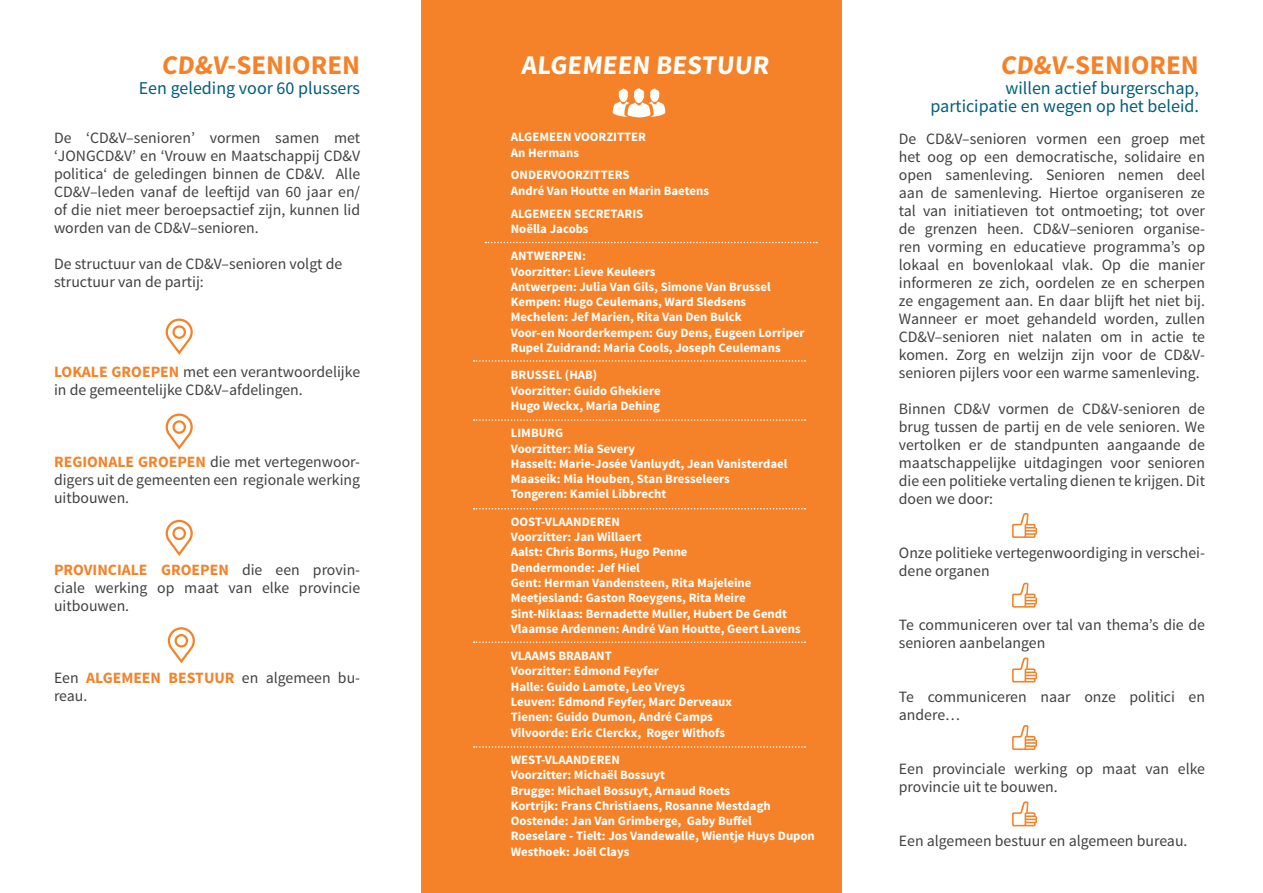
<style>
.page{position:relative;width:1263px;height:893px;background:#fff}
.page>*{position:absolute;margin:0;border:0;box-sizing:border-box;transform-origin:0 0}
.t1{font:700 27px "Source Sans Pro";color:#f58229}
.t2{font:700 27px "Source Sans Pro";color:#fff}
.t3{font:18px "Source Sans Pro";color:#005d7c}
.t4{font:15.75px/18px "Source Sans Pro";color:#424041}
.t5{font:700 12.75px "Source Sans Pro";color:#fff}
.s1{font-weight:700;color:#f58229}
</style>
<div class="page">
<div style="left:421px;top:0;width:421px;height:893px;background:#f58229"></div>
<svg style="left:166px;top:319px;width:27px;height:36px"></svg>
<svg style="left:166px;top:414px;width:27px;height:36px"></svg>
<svg style="left:166px;top:520px;width:27px;height:36px"></svg>
<svg style="left:168px;top:627px;width:27px;height:36px"></svg>
<svg style="left:1012px;top:513px;width:25px;height:25px"></svg>
<svg style="left:1012px;top:583px;width:25px;height:25px"></svg>
<svg style="left:1012px;top:657px;width:25px;height:25px"></svg>
<svg style="left:1012px;top:725px;width:25px;height:25px"></svg>
<svg style="left:1012px;top:801px;width:25px;height:25px"></svg>
<svg style="left:485px;top:242px;width:332px;height:1px"></svg>
<svg style="left:612px;top:88px;width:54px;height:29px"></svg>
<svg style="left:474px;top:360px;width:331px;height:2px"></svg>
<svg style="left:474px;top:419px;width:331px;height:2px"></svg>
<svg style="left:474px;top:508px;width:331px;height:1px"></svg>
<svg style="left:474px;top:641px;width:331px;height:2px"></svg>
<svg style="left:474px;top:746px;width:331px;height:2px"></svg>
<p class="t1" style="left:162px;top:48px;width:200px">CD&amp;V-SENIOREN</p>
<p class="t3" style="left:139px;top:77px;width:223px">Een geleding voor 60 plussers</p>
<p class="t4" style="left:54px;top:129px;width:308px;text-align:justify">De ‘CD&amp;V–senioren’ vormen samen met ‘JONGCD&amp;V’ en ‘Vrouw en Maatschappij CD&amp;V politica‘ de geledingen binnen de CD&amp;V. Alle CD&amp;V–leden vanaf de leeftijd van 60 jaar en/ of die niet meer beroepsactief zijn, kunnen lid worden van de CD&amp;V–senioren.</p>
<p class="t4" style="left:54px;top:255px;width:290px">De structuur van de CD&amp;V–senioren volgt de structuur van de partij:</p>
<p class="t4" style="left:54px;top:363px;width:308px"><span class="s1">LOKALE GROEPEN</span> met een verantwoordelijke in de gemeentelijke CD&amp;V–afdelingen.</p>
<p class="t4" style="left:54px;top:453px;width:308px;text-align:justify"><span class="s1">REGIONALE GROEPEN</span> die met vertegenwoor&shy;digers uit de gemeenten een regionale werking uitbouwen.</p>
<p class="t4" style="left:54px;top:561px;width:308px;text-align:justify"><span class="s1">PROVINCIALE GROEPEN</span> die een provin&shy;ciale werking op maat van elke provincie uitbouwen.</p>
<p class="t4" style="left:54px;top:669px;width:308px">Een <span class="s1">ALGEMEEN BESTUUR</span> en algemeen bu&shy;reau.</p>
<p class="t2" style="left:521px;top:48px;width:252px">ALGEMEEN BESTUUR</p>
<p class="t5" style="left:511px;top:129px;width:137px">ALGEMEEN VOORZITTER</p>
<p class="t5" style="left:511px;top:144px;width:70px">An Hermans</p>
<p class="t5" style="left:511px;top:167px;width:120px">ONDERVOORZITTERS</p>
<p class="t5" style="left:511px;top:182px;width:200px">André Van Houtte en Marin Baetens</p>
<p class="t5" style="left:511px;top:205px;width:134px">ALGEMEEN SECRETARIS</p>
<p class="t5" style="left:511px;top:220px;width:79px">Noëlla Jacobs</p>
<p class="t5" style="left:511px;top:248px;width:77px">ANTWERPEN:</p>
<p class="t5" style="left:511px;top:263px;width:146px">Voorzitter: Lieve Keuleers</p>
<p class="t5" style="left:511px;top:278px;width:261px">Antwerpen: Julia Van Gils, Simone Van Brussel</p>
<p class="t5" style="left:511px;top:294px;width:237px">Kempen: Hugo Ceulemans, Ward Sledsens</p>
<p class="t5" style="left:511px;top:309px;width:232px">Mechelen: Jef Marien, Rita Van Den Bulck</p>
<p class="t5" style="left:511px;top:324px;width:295px">Voor-en Noorderkempen: Guy Dens, Eugeen Lorriper</p>
<p class="t5" style="left:511px;top:340px;width:271px">Rupel Zuidrand: Maria Cools, Joseph Ceulemans</p>
<p class="t5" style="left:511px;top:367px;width:88px">BRUSSEL (HAB)</p>
<p class="t5" style="left:511px;top:382px;width:151px">Voorzitter: Guido Ghekiere</p>
<p class="t5" style="left:511px;top:397px;width:151px">Hugo Weckx, Maria Dehing</p>
<p class="t5" style="left:511px;top:425px;width:54px">LIMBURG</p>
<p class="t5" style="left:511px;top:440px;width:126px">Voorzitter: Mia Severy</p>
<p class="t5" style="left:511px;top:455px;width:278px">Hasselt: Marie-Josée Vanluydt, Jean Vanisterdael</p>
<p class="t5" style="left:511px;top:471px;width:221px">Maaseik: Mia Houben, Stan Bresseleers</p>
<p class="t5" style="left:511px;top:486px;width:157px">Tongeren: Kamiel Libbrecht</p>
<p class="t5" style="left:511px;top:513px;width:111px">OOST-VLAANDEREN</p>
<p class="t5" style="left:511px;top:529px;width:132px">Voorzitter: Jan Willaert</p>
<p class="t5" style="left:511px;top:544px;width:178px">Aalst: Chris Borms, Hugo Penne</p>
<p class="t5" style="left:511px;top:559px;width:131px">Dendermonde: Jef Hiel</p>
<p class="t5" style="left:511px;top:574px;width:242px">Gent: Herman Vandensteen, Rita Majeleine</p>
<p class="t5" style="left:511px;top:590px;width:236px">Meetjesland: Gaston Roeygens, Rita Meire</p>
<p class="t5" style="left:511px;top:605px;width:278px">Sint-Niklaas: Bernadette Muller, Hubert De Gendt</p>
<p class="t5" style="left:511px;top:620px;width:291px">Vlaamse Ardennen: André Van Houtte, Geert Lavens</p>
<p class="t5" style="left:511px;top:648px;width:103px">VLAAMS BRABANT</p>
<p class="t5" style="left:511px;top:663px;width:150px">Voorzitter: Edmond Feyfer</p>
<p class="t5" style="left:511px;top:678px;width:176px">Halle: Guido Lamote, Leo Vreys</p>
<p class="t5" style="left:511px;top:694px;width:223px">Leuven: Edmond Feyfer, Marc Derveaux</p>
<p class="t5" style="left:511px;top:709px;width:204px">Tienen: Guido Dumon, André Camps</p>
<p class="t5" style="left:511px;top:724px;width:216px">Vilvoorde: Eric Clerckx, Roger Withofs</p>
<p class="t5" style="left:511px;top:751px;width:111px">WEST-VLAANDEREN</p>
<p class="t5" style="left:511px;top:767px;width:156px">Voorzitter: Michaël Bossuyt</p>
<p class="t5" style="left:511px;top:782px;width:221px">Brugge: Michael Bossuyt, Arnaud Roets</p>
<p class="t5" style="left:511px;top:797px;width:261px">Kortrijk: Frans Christiaens, Rosanne Mestdagh</p>
<p class="t5" style="left:511px;top:813px;width:242px">Oostende: Jan Van Grimberge, Gaby Buffel</p>
<p class="t5" style="left:511px;top:828px;width:306px">Roeselare - Tielt: Jos Vandewalle, Wientje Huys Dupon</p>
<p class="t5" style="left:511px;top:843px;width:120px">Westhoek: Joël Clays</p>
<p class="t1" style="left:1000px;top:48px;width:200px">CD&amp;V-SENIOREN</p>
<p class="t3" style="left:1005px;top:77px;width:195px">willen actief burgerschap,</p>
<p class="t3" style="left:930px;top:95px;width:270px">participatie en wegen op het beleid.</p>
<p class="t4" style="left:899px;top:130px;width:308px;text-align:justify">De CD&amp;V–senioren vormen een groep met het oog op een democratische, solidaire en open samenleving. Senioren nemen deel aan de samenleving. Hiertoe organiseren ze tal van initiatieven tot ontmoeting; tot over de grenzen heen. CD&amp;V–senioren organise&shy;ren vorming en educatieve programma’s op lokaal en bovenlokaal vlak. Op die manier informeren ze zich, oordelen ze en scherpen ze engagement aan. En daar blijft het niet bij.<br>Wanneer er moet gehandeld worden, zullen CD&amp;V–senioren niet nalaten om in actie te komen. Zorg en welzijn zijn voor de CD&amp;V&shy;senioren pijlers voor een warme samenleving.</p>
<p class="t4" style="left:899px;top:400px;width:308px;text-align:justify">Binnen CD&amp;V vormen de CD&amp;V-senioren de brug tussen de partij en de vele senioren. We vertolken er de standpunten aangaande de maatschappelijke uitdagingen voor senioren die een politieke vertaling dienen te krijgen. Dit doen we door:</p>
<p class="t4" style="left:899px;top:544px;width:308px">Onze politieke vertegenwoordiging in verschei&shy;dene organen</p>
<p class="t4" style="left:899px;top:616px;width:308px">Te communiceren over tal van thema’s die de senioren aanbelangen</p>
<p class="t4" style="left:899px;top:688px;width:308px">Te communiceren naar onze politici en andere…</p>
<p class="t4" style="left:899px;top:760px;width:308px">Een provinciale werking op maat van elke provincie uit te bouwen.</p>
<p class="t4" style="left:899px;top:832px;width:290px">Een algemeen bestuur en algemeen bureau.</p>
</div>
